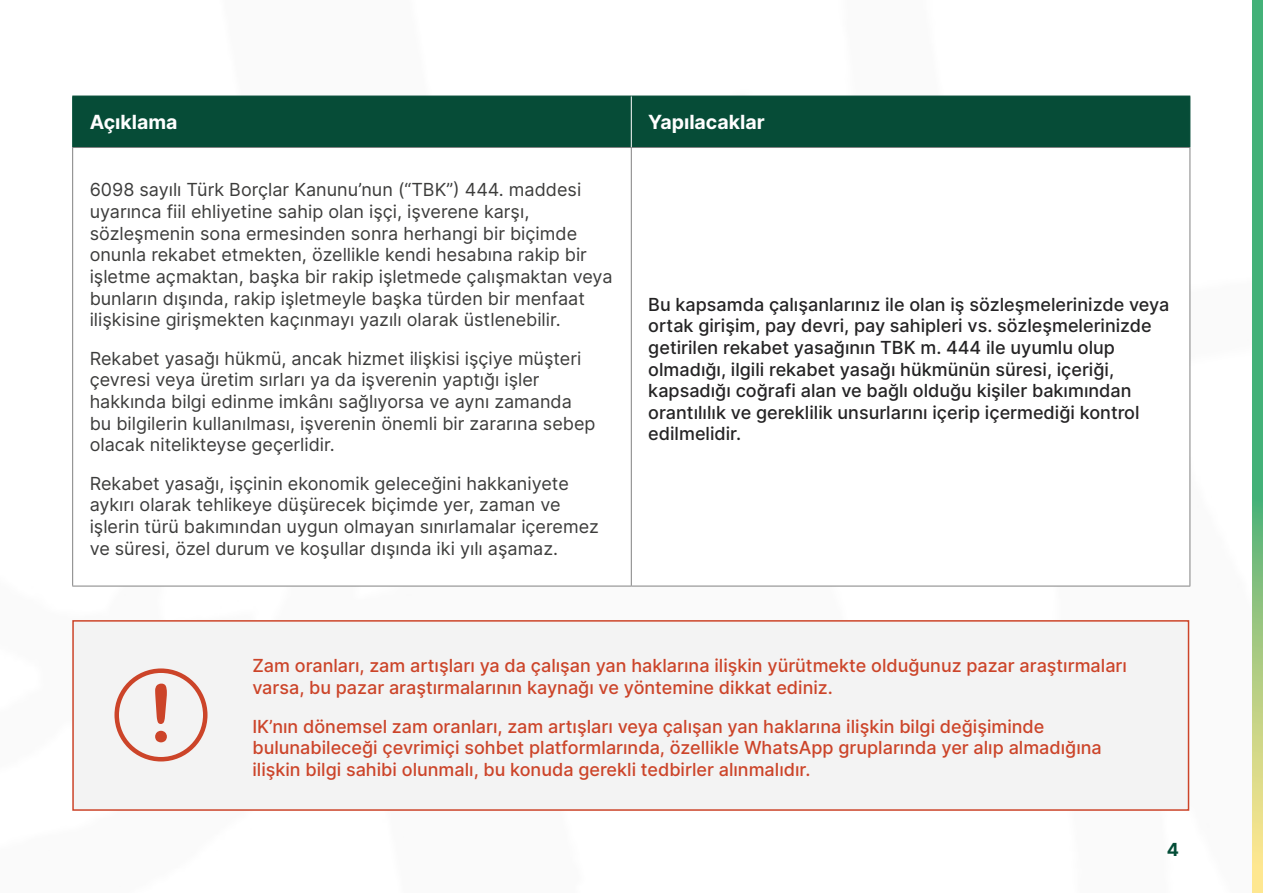
<style>
.page{position:relative;width:1263px;height:893px;background:#fff}
.page>*{position:absolute;margin:0;border:0;box-sizing:border-box;transform-origin:0 0}
.t1{font:79.5px "Arial Rounded MT Bold";color:#cc4429}
.t2{font:700 19.5px "Inter";color:#fff}
.t3{font:18px/21.6px "Inter";color:#3c3c3b}
.t4{font:500 18px/21.6px "Inter";color:#cc4429}
.t5{font:500 18px/21.6px "Inter";color:#242324}
.t6{font:700 18px "Inter";color:#034d37}
</style>
<div class="page">
<div style="left:73px;top:97px;width:1116px;height:50px;background:#064c37"></div>
<svg style="left:73px;top:148px;width:1116px;height:438px"></svg>
<hr style="left:72px;top:148px;width:1px;height:438px;background:#828282">
<hr style="left:631px;top:148px;width:1px;height:438px;background:#828282">
<hr style="left:1189px;top:148px;width:1px;height:438px;background:#828282">
<hr style="left:72px;top:586px;width:559px;height:1px;background:#828282">
<hr style="left:631px;top:586px;width:559px;height:1px;background:#828282">
<hr style="left:72px;top:96px;width:559px;height:1px;background:#064c37">
<hr style="left:72px;top:147px;width:559px;height:1px;background:#828282">
<hr style="left:72px;top:96px;width:1px;height:51px;background:#034d37">
<hr style="left:631px;top:96px;width:559px;height:1px;background:#064c37">
<hr style="left:1189px;top:96px;width:1px;height:51px;background:#064c37">
<hr style="left:631px;top:96px;width:1px;height:51px;background:#fff">
<hr style="left:631px;top:147px;width:559px;height:1px;background:#828282">
<div style="left:73px;top:621px;width:1115px;height:189px;background:#f3f3f3"></div>
<div style="left:72px;top:620px;width:1117px;height:191px;border:2px solid #cc4429"></div>
<div style="left:114px;top:668px;width:93px;height:93px;border:4px solid #cc4429;border-radius:50%"></div>
<svg style="left:1252px;top:0;width:11px;height:893px;background:#75be7d"></svg>
<p class="t2" style="left:90px;top:108px;width:89px">Açıklama</p>
<p class="t2" style="left:648px;top:108px;width:118px">Yapılacaklar</p>
<p class="t3" style="left:90px;top:179px;width:524px">6098 sayılı Türk Borçlar Kanunu’nun (“TBK”) 444. maddesi uyarınca fiil ehliyetine sahip olan işçi, işverene karşı, sözleşmenin sona ermesinden sonra herhangi bir biçimde onunla rekabet etmekten, özellikle kendi hesabına rakip bir işletme açmaktan, başka bir rakip işletmede çalışmaktan veya bunların dışında, rakip işletmeyle başka türden bir menfaat ilişkisine girişmekten kaçınmayı yazılı olarak üstlenebilir.</p>
<p class="t3" style="left:90px;top:347px;width:507px">Rekabet yasağı hükmü, ancak hizmet ilişkisi işçiye müşteri çevresi veya üretim sırları ya da işverenin yaptığı işler hakkında bilgi edinme imkânı sağlıyorsa ve aynı zamanda bu bilgilerin kullanılması, işverenin önemli bir zararına sebep olacak nitelikteyse geçerlidir.</p>
<p class="t3" style="left:90px;top:472px;width:511px">Rekabet yasağı, işçinin ekonomik geleceğini hakkaniyete aykırı olarak tehlikeye düşürecek biçimde yer, zaman ve işlerin türü bakımından uygun olmayan sınırlamalar içeremez ve süresi, özel durum ve koşullar dışında iki yılı aşamaz.</p>
<p class="t5" style="left:648px;top:293px;width:522px">Bu kapsamda çalışanlarınız ile olan iş sözleşmelerinizde veya ortak girişim, pay devri, pay sahipleri vs. sözleşmelerinizde getirilen rekabet yasağının TBK m. 444 ile uyumlu olup olmadığı, ilgili rekabet yasağı hükmünün süresi, içeriği, kapsadığı coğrafi alan ve bağlı olduğu kişiler bakımından orantılılık ve gereklilik unsurlarını içerip içermediği kontrol edilmelidir.</p>
<h1 class="t1" style="left:148px;top:666px;width:28px">!</h1>
<p class="t4" style="left:252px;top:655px;width:876px">Zam oranları, zam artışları ya da çalışan yan haklarına ilişkin yürütmekte olduğunuz pazar araştırmaları varsa, bu pazar araştırmalarının kaynağı ve yöntemine dikkat ediniz.</p>
<p class="t4" style="left:252px;top:715px;width:851px">IK’nın dönemsel zam oranları, zam artışları veya çalışan yan haklarına ilişkin bilgi değişiminde bulunabileceği çevrimiçi sohbet platformlarında, özellikle WhatsApp gruplarında yer alıp almadığına ilişkin bilgi sahibi olunmalı, bu konuda gerekli tedbirler alınmalıdır.</p>
<p class="t6" style="left:1167px;top:836px;width:14px">4</p>
</div>
